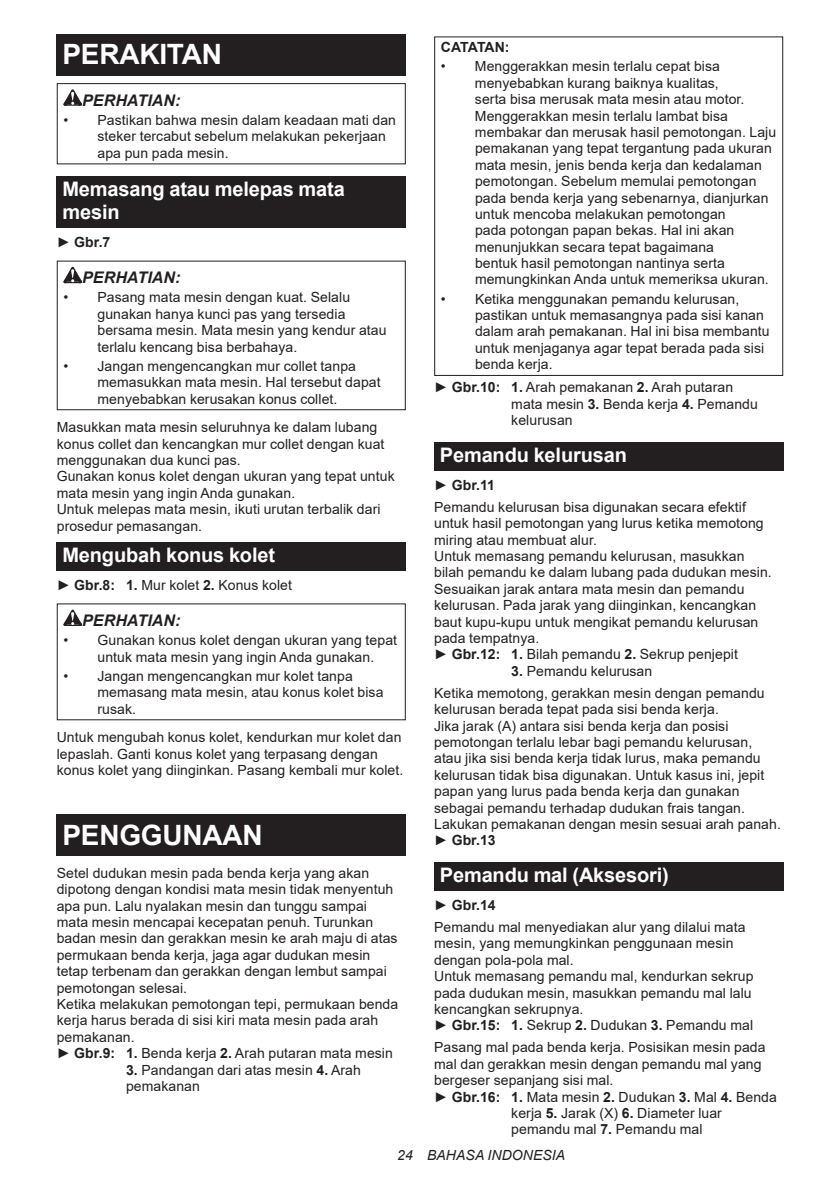
<style>
.page{position:relative;width:840px;height:1191px;background:#fff}
.page>*{position:absolute;margin:0;border:0;box-sizing:border-box;transform-origin:0 0}
.t1{font:700 28px "Arial";letter-spacing:-.01em;color:#fff}
.t2{font:700 20px/23.4px "Arial";letter-spacing:-.01em;color:#fff}
.t3{font:italic 700 16px "Arial";letter-spacing:.005em;color:#231f20}
.t4{font:14px/16.4px "Arial";letter-spacing:.005em;color:#231f20}
.t5{font:italic 14px "Arial";letter-spacing:.005em;color:#231f20}
.t6{font:700 14px "Arial";letter-spacing:-.07em;color:#231f20}
.t7{font:700 14px "Arial";letter-spacing:-.03em;color:#231f20}
.s1{font-weight:400}
.s2{font-weight:700}
</style>
<div class="page">
<div style="left:57px;top:34px;width:348px;height:41px;background:#231f20"></div>
<svg style="left:63px;top:89px;width:19px;height:17px"></svg>
<div style="left:57px;top:83px;width:348px;height:81px;border:1px solid #231f20"></div>
<div style="left:57px;top:176px;width:348px;height:52px;background:#231f20"></div>
<svg style="left:63px;top:267px;width:19px;height:16px"></svg>
<div style="left:57px;top:261px;width:348px;height:149px;border:1px solid #231f20"></div>
<div style="left:57px;top:542px;width:348px;height:28px;background:#231f20"></div>
<svg style="left:63px;top:609px;width:19px;height:17px"></svg>
<div style="left:57px;top:815px;width:348px;height:41px;background:#231f20"></div>
<div style="left:434px;top:36px;width:348px;height:340px;border:1px solid #231f20"></div>
<div style="left:434px;top:442px;width:348px;height:28px;background:#231f20"></div>
<div style="left:434px;top:862px;width:348px;height:28px;background:#231f20"></div>
<h1 class="t1" style="left:62px;top:34px;width:161px">PERAKITAN</h1>
<p class="t3" style="left:82px;top:89px;width:100px">PERHATIAN:</p>
<p class="t4" style="left:97px;top:112px;width:300px;text-indent:-34px">• Pastikan bahwa mesin dalam keadaan mati dan steker tercabut sebelum melakukan pekerjaan apa pun pada mesin.</p>
<h2 class="t2" style="left:62px;top:177px;width:284px">Memasang atau melepas mata mesin</h2>
<p class="t7" style="left:57px;top:232px;width:55px"><span class="s1">►</span> Gbr.7</p>
<p class="t3" style="left:82px;top:267px;width:100px">PERHATIAN:</p>
<p class="t4" style="left:97px;top:289px;width:290px;text-indent:-34px">• Pasang mata mesin dengan kuat. Selalu gunakan hanya kunci pas yang tersedia bersama mesin. Mata mesin yang kendur atau terlalu kencang bisa berbahaya.</p>
<p class="t4" style="left:97px;top:357px;width:284px;text-indent:-34px">• Jangan mengencangkan mur collet tanpa memasukkan mata mesin. Hal tersebut dapat menyebabkan kerusakan konus collet.</p>
<p class="t4" style="left:57px;top:419px;width:339px">Masukkan mata mesin seluruhnya ke dalam lubang konus collet dan kencangkan mur collet dengan kuat menggunakan dua kunci pas.<br>Gunakan konus kolet dengan ukuran yang tepat untuk mata mesin yang ingin Anda gunakan.<br>Untuk melepas mata mesin, ikuti urutan terbalik dari prosedur pemasangan.</p>
<h2 class="t2" style="left:62px;top:543px;width:214px">Mengubah konus kolet</h2>
<p class="t4" style="left:57px;top:576px;width:237px">► <span class="s2">Gbr.8: 1.</span> Mur kolet <span class="s2">2.</span> Konus kolet</p>
<p class="t3" style="left:82px;top:610px;width:100px">PERHATIAN:</p>
<p class="t4" style="left:97px;top:632px;width:301px;text-indent:-34px">• Gunakan konus kolet dengan ukuran yang tepat untuk mata mesin yang ingin Anda gunakan.</p>
<p class="t4" style="left:97px;top:667px;width:287px;text-indent:-34px">• Jangan mengencangkan mur kolet tanpa memasang mata mesin, atau konus kolet bisa rusak.</p>
<p class="t4" style="left:57px;top:729px;width:348px">Untuk mengubah konus kolet, kendurkan mur kolet dan lepaslah. Ganti konus kolet yang terpasang dengan konus kolet yang diinginkan. Pasang kembali mur kolet.</p>
<h1 class="t1" style="left:62px;top:815px;width:202px">PENGGUNAAN</h1>
<p class="t4" style="left:57px;top:864px;width:343px">Setel dudukan mesin pada benda kerja yang akan dipotong dengan kondisi mata mesin tidak menyentuh apa pun. Lalu nyalakan mesin dan tunggu sampai mata mesin mencapai kecepatan penuh. Turunkan badan mesin dan gerakkan mesin ke arah maju di atas permukaan benda kerja, jaga agar dudukan mesin tetap terbenam dan gerakkan dengan lembut sampai pemotongan selesai.<br>Ketika melakukan pemotongan tepi, permukaan benda kerja harus berada di sisi kiri mata mesin pada arah pemakanan.<br>► <span class="s2">Gbr.9: 1.</span> Benda kerja <span class="s2">2.</span> Arah putaran mata mesin</p>
<p class="t4" style="left:126px;top:1061px;width:236px"><span class="s2">3.</span> Pandangan dari atas mesin <span class="s2">4.</span> Arah pemakanan</p>
<p class="t6" style="left:440px;top:37px;width:70px">CATATAN:</p>
<p class="t4" style="left:474px;top:58px;width:302px;text-indent:-34px">• Menggerakkan mesin terlalu cepat bisa menyebabkan kurang baiknya kualitas,<br>serta bisa merusak mata mesin atau motor.<br>Menggerakkan mesin terlalu lambat bisa membakar dan merusak hasil pemotongan. Laju pemakanan yang tepat tergantung pada ukuran mata mesin, jenis benda kerja dan kedalaman pemotongan. Sebelum memulai pemotongan pada benda kerja yang sebenarnya, dianjurkan untuk mencoba melakukan pemotongan<br>pada potongan papan bekas. Hal ini akan menunjukkan secara tepat bagaimana<br>bentuk hasil pemotongan nantinya serta memungkinkan Anda untuk memeriksa ukuran.</p>
<p class="t4" style="left:474px;top:290px;width:296px;text-indent:-34px">• Ketika menggunakan pemandu kelurusan, pastikan untuk memasangnya pada sisi kanan dalam arah pemakanan. Hal ini bisa membantu untuk menjaganya agar tepat berada pada sisi benda kerja.</p>
<p class="t4" style="left:511px;top:379px;width:248px;text-indent:-77px">► <span class="s2">Gbr.10: 1.</span> Arah pemakanan <span class="s2">2.</span> Arah putaran mata mesin <span class="s2">3.</span> Benda kerja <span class="s2">4.</span> Pemandu kelurusan</p>
<h2 class="t2" style="left:439px;top:443px;width:188px">Pemandu kelurusan</h2>
<p class="t4" style="left:434px;top:474px;width:313px;line-height:22px">► <span class="s2">Gbr.11<br></span>Pemandu kelurusan bisa digunakan secara efektif</p>
<p class="t4" style="left:434px;top:515px;width:339px">untuk hasil pemotongan yang lurus ketika memotong miring atau membuat alur.<br>Untuk memasang pemandu kelurusan, masukkan bilah pemandu ke dalam lubang pada dudukan mesin.<br>Sesuaikan jarak antara mata mesin dan pemandu kelurusan. Pada jarak yang diinginkan, kencangkan baut kupu-kupu untuk mengikat pemandu kelurusan pada tempatnya.<br>► <span class="s2">Gbr.12: 1.</span> Bilah pemandu <span class="s2">2.</span> Sekrup penjepit</p>
<p class="t4" style="left:434px;top:660px;width:332px;line-height:22px;text-indent:77px"><span class="s2">3.</span> Pemandu kelurusan<br>Ketika memotong, gerakkan mesin dengan pemandu</p>
<p class="t4" style="left:434px;top:701px;width:348px">kelurusan berada tepat pada sisi benda kerja.<br>Jika jarak (A) antara sisi benda kerja dan posisi pemotongan terlalu lebar bagi pemandu kelurusan, atau jika sisi benda kerja tidak lurus, maka pemandu kelurusan tidak bisa digunakan. Untuk kasus ini, jepit papan yang lurus pada benda kerja dan gunakan sebagai pemandu terhadap dudukan frais tangan.<br>Lakukan pemakanan dengan mesin sesuai arah panah. ► <span class="s2">Gbr.13</span></p>
<h2 class="t2" style="left:439px;top:863px;width:230px">Pemandu mal (Aksesori)</h2>
<p class="t4" style="left:434px;top:894px;width:313px;line-height:22px">► <span class="s2">Gbr.14<br></span>Pemandu mal menyediakan alur yang dilalui mata</p>
<p class="t4" style="left:434px;top:935px;width:321px">mesin, yang memungkinkan penggunaan mesin dengan pola-pola mal.<br>Untuk memasang pemandu mal, kendurkan sekrup pada dudukan mesin, masukkan pemandu mal lalu kencangkan sekrupnya.<br>► <span class="s2">Gbr.15: 1.</span> Sekrup <span class="s2">2.</span> Dudukan <span class="s2">3.</span> Pemandu mal</p>
<p class="t4" style="left:434px;top:1039px;width:333px">Pasang mal pada benda kerja. Posisikan mesin pada</p>
<p class="t4" style="left:434px;top:1055px;width:329px">mal dan gerakkan mesin dengan pemandu mal yang</p>
<p class="t4" style="left:434px;top:1072px;width:181px">bergeser sepanjang sisi mal.</p>
<p class="t4" style="left:434px;top:1088px;width:344px">► <span class="s2">Gbr.16: 1.</span> Mata mesin <span class="s2">2.</span> Dudukan <span class="s2">3.</span> Mal <span class="s2">4.</span> Benda</p>
<p class="t4" style="left:511px;top:1104px;width:212px">kerja <span class="s2">5.</span> Jarak (X) <span class="s2">6.</span> Diameter luar</p>
<p class="t4" style="left:511px;top:1121px;width:193px">pemandu mal <span class="s2">7.</span> Pemandu mal</p>
<p class="t5" style="left:397px;top:1146px;width:169px">24 BAHASA INDONESIA</p>
</div>
